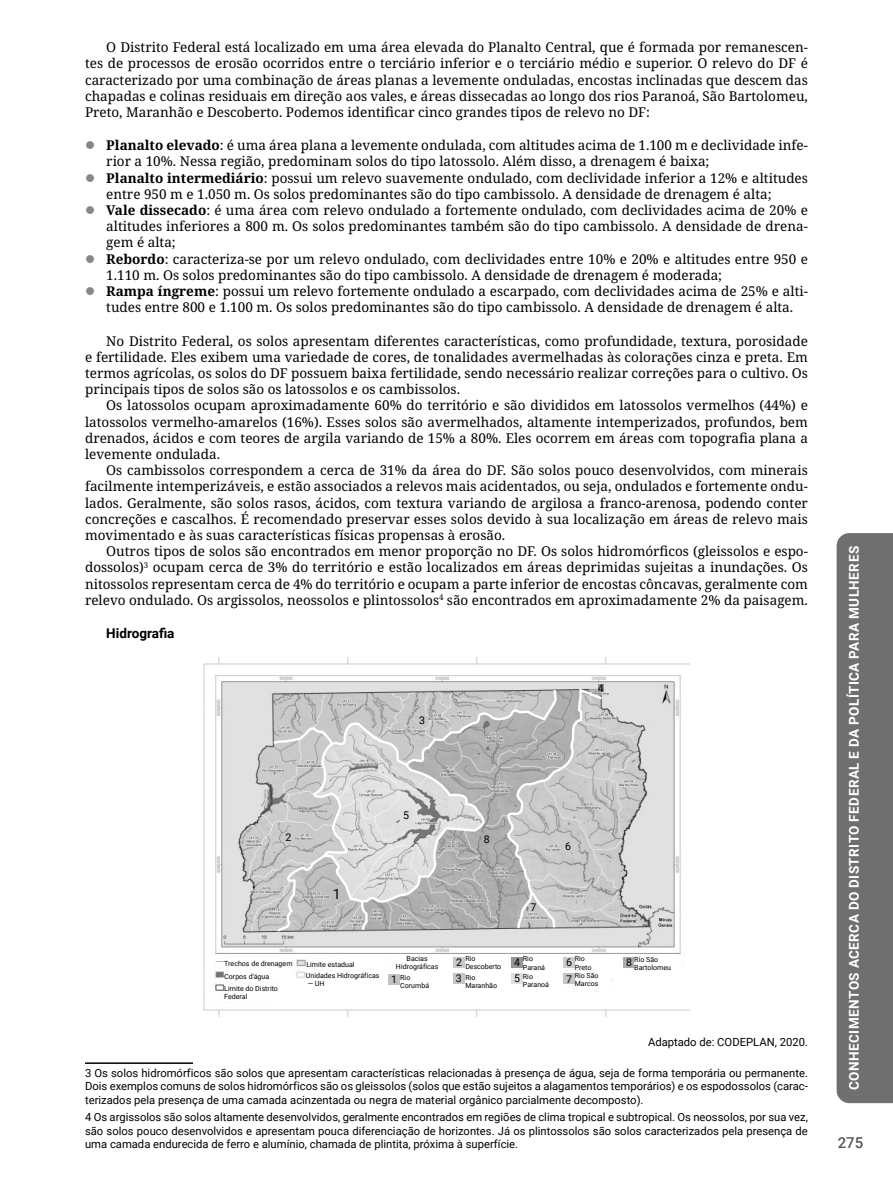
<style>
.page{position:relative;width:893px;height:1191px;background:#fff}
.page>*{position:absolute;margin:0;border:0;box-sizing:border-box;transform-origin:0 0}
.t1{font:500 15px "Roboto";color:#575757}
.Nota_de_Roda_Pé{font:14.1px "Roboto";color:#000}
.Parágrafos{font:13.5px/16.2px "Noto Serif";color:#000;text-align:justify}
.t2{font:700 13.5px "Roboto";letter-spacing:.035em;color:#fff}
.Subtópico{font:700 13.5px "Roboto";color:#000}
.Nota_de_Roda_Pé-2{font:11.25px/13.5px "Roboto";color:#000;text-align:justify}
.Nota_de_Roda_Pé-3{font:10.65px "Roboto";color:#000}
.Nota_de_Roda_Pé-4{font:7.05px/8.6px "Roboto";color:#000}
.s1{font-weight:700}
</style>
<div class="page">
<div style="left:837px;top:533px;width:56px;height:570px;background:#6f6f6f"></div>
<img style="left:203px;top:657px;width:487px;height:359px">
<svg style="left:502px;top:686px;width:102px;height:244px;background:#c4c4c4"></svg>
<svg style="left:360px;top:687px;width:199px;height:245px;background:#bbb"></svg>
<svg style="left:271px;top:719px;width:139px;height:214px;background:#ccc"></svg>
<div style="left:389px;top:974px;width:11px;height:10px;background:#c2c2c2"></div>
<div style="left:453px;top:957px;width:12px;height:10px;background:#c9c9c9"></div>
<div style="left:285px;top:833px;width:6px;height:8px;background:#cbcbcb"></div>
<div style="left:512px;top:957px;width:11px;height:10px;background:#959595"></div>
<div style="left:598px;top:684px;width:6px;height:8px;background:#959595"></div>
<div style="left:512px;top:973px;width:11px;height:10px;background:#dfdfdf"></div>
<div style="left:401px;top:809px;width:11px;height:11px;background:#dfdfdf"></div>
<div style="left:563px;top:956px;width:12px;height:11px;background:#ccc"></div>
<div style="left:563px;top:840px;width:11px;height:11px;background:#ccc"></div>
<div style="left:623px;top:956px;width:11px;height:11px;background:#ababab"></div>
<div style="left:481px;top:833px;width:11px;height:11px;background:#ababab"></div>
<div style="left:563px;top:973px;width:12px;height:11px;background:#c5c5c5"></div>
<div style="left:531px;top:903px;width:6px;height:8px;background:#c5c5c5"></div>
<div style="left:453px;top:972px;width:11px;height:11px;background:#c5c5c5"></div>
<div style="left:419px;top:716px;width:6px;height:8px;background:#c5c5c5"></div>
<div style="left:400px;top:974px;width:31px;height:17px;background:#fff"></div>
<div style="left:465px;top:955px;width:36px;height:18px;background:#fff"></div>
<div style="left:391px;top:955px;width:53px;height:18px;background:#fff"></div>
<div style="left:306px;top:959px;width:60px;height:10px;background:#fff"></div>
<div style="left:224px;top:958px;width:69px;height:11px;background:#fff"></div>
<div style="left:224px;top:970px;width:69px;height:12px;background:#fff"></div>
<div style="left:224px;top:984px;width:69px;height:16px;background:#fff"></div>
<div style="left:306px;top:970px;width:81px;height:18px;background:#fff"></div>
<div style="left:465px;top:974px;width:36px;height:18px;background:#fff"></div>
<div style="left:440px;top:993px;width:247px;height:15px;background:#fff"></div>
<div style="left:523px;top:955px;width:36px;height:19px;background:#fff"></div>
<div style="left:575px;top:955px;width:36px;height:19px;background:#fff"></div>
<div style="left:634px;top:956px;width:47px;height:18px;background:#fff"></div>
<div style="left:575px;top:972px;width:36px;height:18px;background:#fff"></div>
<div style="left:523px;top:973px;width:36px;height:18px;background:#fff"></div>
<hr style="left:85px;top:1062px;width:108px;height:2px;background:#000">
<p class="Parágrafos" style="left:85px;top:40px;width:724px;text-indent:21px">O Distrito Federal está localizado em uma área elevada do Planalto Central, que é formada por remanescen&shy;tes de processos de erosão ocorridos entre o terciário inferior e o terciário médio e superior. O relevo do DF é caracterizado por uma combinação de áreas planas a levemente onduladas, encostas inclinadas que descem das chapadas e colinas residuais em direção aos vales, e áreas dissecadas ao longo dos rios Paranoá, São Bartolomeu, Preto, Maranhão e Descoberto. Podemos identificar cinco grandes tipos de relevo no DF:</p>
<p class="Parágrafos" style="left:106px;top:138px;width:703px"><span class="s1">Planalto elevado</span>: é uma área plana a levemente ondulada, com altitudes acima de 1.100 m e declividade infe&shy;rior a 10%. Nessa região, predominam solos do tipo latossolo. Além disso, a drenagem é baixa;</p>
<p class="Parágrafos" style="left:106px;top:170px;width:703px"><span class="s1">Planalto intermediário</span>: possui um relevo suavemente ondulado, com declividade inferior a 12% e altitudes entre 950 m e 1.050 m. Os solos predominantes são do tipo cambissolo. A densidade de drenagem é alta;</p>
<p class="Parágrafos" style="left:106px;top:202px;width:703px"><span class="s1">Vale dissecado</span>: é uma área com relevo ondulado a fortemente ondulado, com declividades acima de 20% e altitudes inferiores a 800 m. Os solos predominantes também são do tipo cambissolo. A densidade de drena&shy;gem é alta;</p>
<p class="Parágrafos" style="left:106px;top:251px;width:703px"><span class="s1">Rebordo</span>: caracteriza-se por um relevo ondulado, com declividades entre 10% e 20% e altitudes entre 950 e<br>1.110 m. Os solos predominantes são do tipo cambissolo. A densidade de drenagem é moderada;</p>
<p class="Parágrafos" style="left:106px;top:283px;width:703px"><span class="s1">Rampa íngreme</span>: possui um relevo fortemente ondulado a escarpado, com declividades acima de 25% e alti&shy;tudes entre 800 e 1.100 m. Os solos predominantes são do tipo cambissolo. A densidade de drenagem é alta.</p>
<p class="Parágrafos" style="left:85px;top:333px;width:724px;text-indent:21px">No Distrito Federal, os solos apresentam diferentes características, como profundidade, textura, porosidade e fertilidade. Eles exibem uma variedade de cores, de tonalidades avermelhadas às colorações cinza e preta. Em termos agrícolas, os solos do DF possuem baixa fertilidade, sendo necessário realizar correções para o cultivo. Os principais tipos de solos são os latossolos e os cambissolos.</p>
<p class="Parágrafos" style="left:85px;top:398px;width:724px;text-indent:21px">Os latossolos ocupam aproximadamente 60% do território e são divididos em latossolos vermelhos (44%) e latossolos vermelho-amarelos (16%). Esses solos são avermelhados, altamente intemperizados, profundos, bem drenados, ácidos e com teores de argila variando de 15% a 80%. Eles ocorrem em áreas com topografia plana a levemente ondulada.</p>
<p class="Parágrafos" style="left:85px;top:462px;width:724px;text-indent:21px">Os cambissolos correspondem a cerca de 31% da área do DF. São solos pouco desenvolvidos, com minerais facilmente intemperizáveis, e estão associados a relevos mais acidentados, ou seja, ondulados e fortemente ondu&shy;lados. Geralmente, são solos rasos, ácidos, com textura variando de argilosa a franco-arenosa, podendo conter concreções e cascalhos. É recomendado preservar esses solos devido à sua localização em áreas de relevo mais movimentado e às suas características físicas propensas à erosão.</p>
<p class="Parágrafos" style="left:85px;top:543px;width:724px;text-indent:21px">Outros tipos de solos são encontrados em menor proporção no DF. Os solos hidromórficos (gleissolos e espo&shy;dossolos)<sup>3</sup> ocupam cerca de 3% do território e estão localizados em áreas deprimidas sujeitas a inundações. Os nitossolos representam cerca de 4% do território e ocupam a parte inferior de encostas côncavas, geralmente com relevo ondulado. Os argissolos, neossolos e plintossolos<sup>4</sup> são encontrados em aproximadamente 2% da paisagem.</p>
<p class="Subtópico" style="left:106px;top:624px;width:70px">Hidrografia</p>
<p class="Nota_de_Roda_Pé-3" style="left:419px;top:713px;width:7px">3</p>
<p class="Nota_de_Roda_Pé-3" style="left:598px;top:681px;width:7px">4</p>
<p class="Nota_de_Roda_Pé-3" style="left:285px;top:830px;width:7px">2</p>
<p class="Nota_de_Roda_Pé" style="left:333px;top:884px;width:9px">1</p>
<p class="Nota_de_Roda_Pé-3" style="left:403px;top:807px;width:7px">5</p>
<p class="Nota_de_Roda_Pé-3" style="left:484px;top:831px;width:7px">8</p>
<p class="Nota_de_Roda_Pé-3" style="left:531px;top:899px;width:7px">7</p>
<p class="Nota_de_Roda_Pé-3" style="left:565px;top:838px;width:7px">6</p>
<p class="Nota_de_Roda_Pé-4" style="left:396px;top:954px;width:44px;text-align:center">Bacias<br>Hidrográficas</p>
<p class="Nota_de_Roda_Pé-4" style="left:465px;top:954px;width:37px">Rio<br>Descoberto</p>
<p class="Nota_de_Roda_Pé-3" style="left:456px;top:955px;width:7px">2</p>
<p class="Nota_de_Roda_Pé-4" style="left:224px;top:959px;width:70px">Trechos de drenagem</p>
<p class="Nota_de_Roda_Pé-4" style="left:306px;top:959px;width:50px">Limite estadual</p>
<p class="Nota_de_Roda_Pé-4" style="left:224px;top:972px;width:46px">Corpos d'água</p>
<p class="Nota_de_Roda_Pé-4" style="left:224px;top:983px;width:55px">Limite do Distrito<br>Federal</p>
<p class="Nota_de_Roda_Pé-4" style="left:306px;top:970px;width:75px">Unidades Hidrográficas</p>
<p class="Nota_de_Roda_Pé-4" style="left:308px;top:979px;width:18px">— UH</p>
<p class="Nota_de_Roda_Pé-4" style="left:465px;top:972px;width:33px">Rio<br>Maranhão</p>
<p class="Nota_de_Roda_Pé-3" style="left:456px;top:970px;width:7px">3</p>
<p class="Nota_de_Roda_Pé-4" style="left:400px;top:972px;width:30px">Rio<br>Corumbá</p>
<p class="Nota_de_Roda_Pé-3" style="left:391px;top:972px;width:7px">1</p>
<p class="Nota_de_Roda_Pé-4" style="left:523px;top:954px;width:12px">Rio</p>
<p class="Nota_de_Roda_Pé-4" style="left:523px;top:962px;width:24px">Paraná</p>
<p class="Nota_de_Roda_Pé-3" style="left:514px;top:955px;width:7px">4</p>
<p class="Nota_de_Roda_Pé-4" style="left:523px;top:971px;width:12px">Rio</p>
<p class="Nota_de_Roda_Pé-4" style="left:523px;top:980px;width:28px">Paranoá</p>
<p class="Nota_de_Roda_Pé-3" style="left:514px;top:971px;width:7px">5</p>
<p class="Nota_de_Roda_Pé-4" style="left:575px;top:954px;width:12px">Rio</p>
<p class="Nota_de_Roda_Pé-4" style="left:575px;top:962px;width:18px">Preto</p>
<p class="Nota_de_Roda_Pé-4" style="left:634px;top:954px;width:38px">Rio São<br>Bartolomeu</p>
<p class="Nota_de_Roda_Pé-4" style="left:575px;top:970px;width:25px">Rio São<br>Marcos</p>
<p class="Nota_de_Roda_Pé-3" style="left:626px;top:955px;width:7px">8</p>
<p class="Nota_de_Roda_Pé-3" style="left:566px;top:955px;width:7px">6</p>
<p class="Nota_de_Roda_Pé-3" style="left:566px;top:971px;width:7px">7</p>
<p class="Nota_de_Roda_Pé-2" style="left:648px;top:1035px;width:161px">Adaptado de: CODEPLAN, 2020.</p>
<p class="Nota_de_Roda_Pé-2" style="left:85px;top:1065px;width:724px">3 Os solos hidromórficos são solos que apresentam características relacionadas à presença de água, seja de forma temporária ou permanente.<br>Dois exemplos comuns de solos hidromórficos são os gleissolos (solos que estão sujeitos a alagamentos temporários) e os espodossolos (carac&shy;terizados pela presença de uma camada acinzentada ou negra de material orgânico parcialmente decomposto).</p>
<p class="Nota_de_Roda_Pé-2" style="left:85px;top:1110px;width:724px">4 Os argissolos são solos altamente desenvolvidos, geralmente encontrados em regiões de clima tropical e subtropical. Os neossolos, por sua vez, são solos pouco desenvolvidos e apresentam pouca diferenciação de horizontes. Já os plintossolos são solos caracterizados pela presença de uma camada endurecida de ferro e alumínio, chamada de plintita, próxima à superfície.</p>
<p class="t2" style="left:845px;top:1090px;width:545px;rotate:-90deg">CONHECIMENTOS ACERCA DO DISTRITO FEDERAL E DA POLÍTICA PARA MULHERES</p>
<p class="t1" style="left:838px;top:1132px;width:27px">275</p>
</div>
